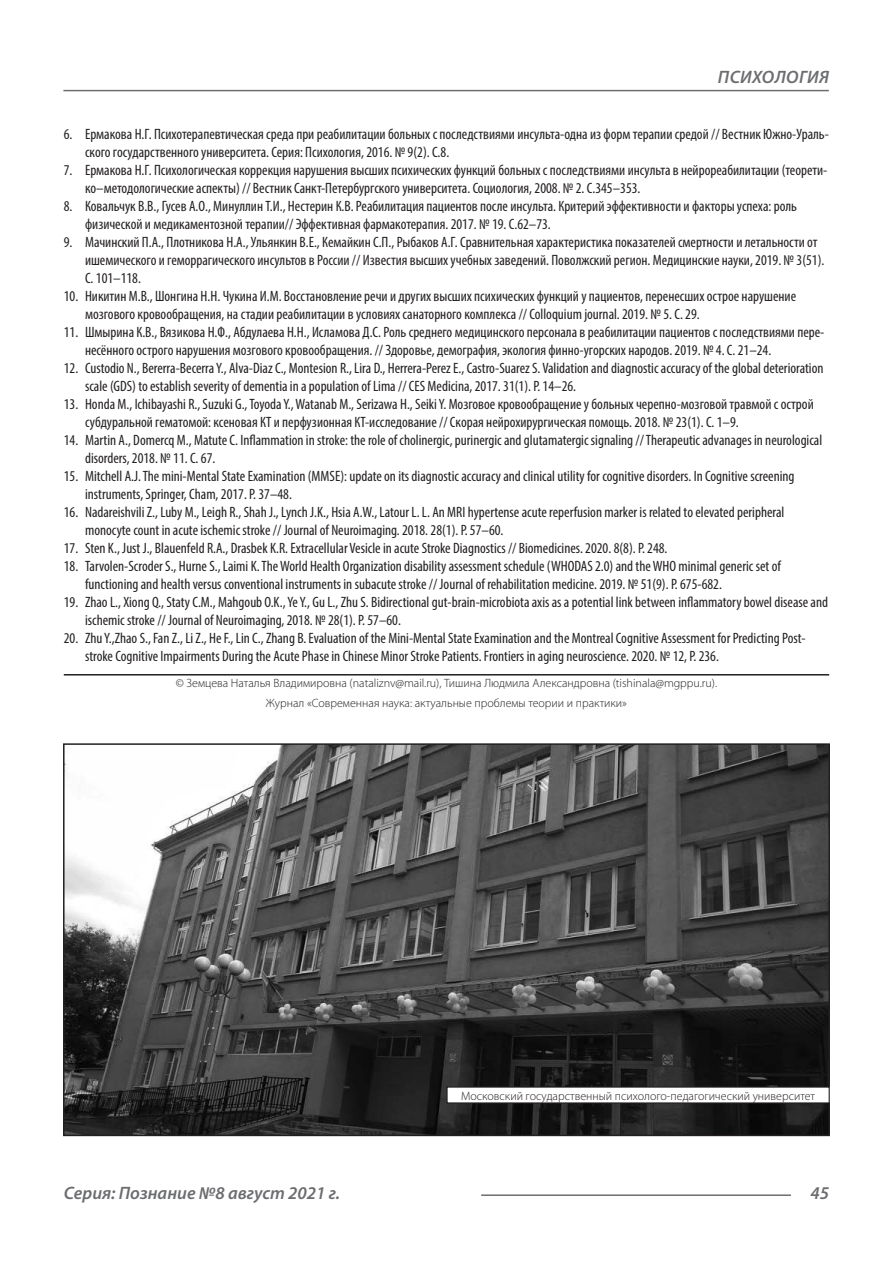
<style>
.page{position:relative;width:893px;height:1263px;background:#fff}
.page>*{position:absolute;margin:0;border:0;box-sizing:border-box;transform-origin:0 0}
.t1{font:italic 600 18px "Myriad Pro";color:#6c6d70}
.t2{font:italic 600 18px "Myriad Pro";letter-spacing:.02em;color:#6c6d70}
.t3{font:condensed 15px/18px "Myriad Pro";color:#231f20}
.Автор_копирайт{font:300 12px "Myriad Pro";color:#231f20}
</style>
<div class="page">
<hr style="left:63px;top:90px;width:766px;height:1px;background:#6c6d70">
<hr style="left:481px;top:1194px;width:310px;height:2px;background:#6c6d70">
<hr style="left:64px;top:674px;width:765px;height:1px;background:#231f20">
<img style="left:66px;top:746px;width:761px;height:387px">
<div style="left:63px;top:743px;width:767px;height:393px;border:2px solid #231f20"></div>
<div style="left:447px;top:1087px;width:382px;height:16px;background:#fff"></div>
<div style="left:446px;top:1086px;width:384px;height:17px;border:1px solid #231f20"></div>
<p class="t2" style="left:718px;top:66px;width:113px">ПСИХОЛОГИЯ</p>
<p class="t3" style="left:85px;top:125px;width:745px;text-indent:-21px">6. Ермакова Н.Г. Психотерапевтическая среда при реабилитации больных с последствиями инсульта-одна из форм терапии средой // Вестник Южно-Ураль&shy;ского государственного университета. Серия: Психология, 2016. № 9(2). С.8.</p>
<p class="t3" style="left:85px;top:161px;width:744px;text-indent:-21px">7. Ермакова Н.Г. Психологическая коррекция нарушения высших психических функций больных с последствиями инсульта в нейрореабилитации (теорети&shy;ко–методологические аспекты) // Вестник Санкт-Петербургского университета. Социология, 2008. № 2. С.345–353.</p>
<p class="t3" style="left:85px;top:197px;width:714px;text-indent:-21px">8. Ковальчук В.В., Гусев А.О., Минуллин Т.И., Нестерин К.В. Реабилитация пациентов после инсульта. Критерий эффективности и факторы успеха: роль физической и медикаментозной терапии// Эффективная фармакотерапия. 2017. № 19. С.62–73.</p>
<p class="t3" style="left:85px;top:233px;width:741px;text-indent:-21px">9. Мачинский П.А., Плотникова Н.А., Ульянкин В.Е., Кемайкин С.П., Рыбаков А.Г. Сравнительная характеристика показателей смертности и летальности от ишемического и геморрагического инсультов в России // Известия высших учебных заведений. Поволжский регион. Медицинские науки, 2019. № 3(51).<br>С. 101–118.</p>
<p class="t3" style="left:85px;top:287px;width:713px;text-indent:-21px">10. Никитин М.В., Шонгина Н.Н. Чукина И.М. Восстановление речи и других высших психических функций у пациентов, перенесших острое нарушение мозгового кровообращения, на стадии реабилитации в условиях санаторного комплекса // Colloquium journal. 2019. № 5. С. 29.</p>
<p class="t3" style="left:85px;top:323px;width:741px;text-indent:-21px">11. Шмырина К.В., Вязикова Н.Ф., Абдулаева Н.Н., Исламова Д.С. Роль среднего медицинского персонала в реабилитации пациентов с последствиями пере&shy;несённого острого нарушения мозгового кровообращения. // Здоровье, демография, экология финно-угорских народов. 2019. № 4. С. 21–24.</p>
<p class="t3" style="left:85px;top:359px;width:740px;text-indent:-21px">12. Custodio N., Bererra-Becerra Y., Alva-Diaz C., Montesion R., Lira D., Herrera-Perez E., Castro-Suarez S. Validation and diagnostic accuracy of the global deterioration scale (GDS) to establish severity of dementia in a population of Lima // CES Medicina, 2017. 31(1). P. 14–26.</p>
<p class="t3" style="left:85px;top:395px;width:730px;text-indent:-21px">13. Honda M., Ichibayashi R., Suzuki G., Toyoda Y., Watanab M., Serizawa H., Seiki Y. Мозговое кровообращение у больных черепно-мозговой травмой с острой субдуральной гематомой: ксеновая КТ и перфузионная КТ-исследование // Скорая нейрохирургическая помощь. 2018. № 23(1). С. 1–9.</p>
<p class="t3" style="left:85px;top:431px;width:739px;text-indent:-21px">14. Martin A., Domercq M., Matute C. Inflammation in stroke: the role of cholinergic, purinergic and glutamatergic signaling // Therapeutic advanages in neurological disorders, 2018. № 11. С. 67.</p>
<p class="t3" style="left:85px;top:467px;width:711px;text-indent:-21px">15. Mitchell A.J. The mini-Mental State Examination (MMSE): update on its diagnostic accuracy and clinical utility for cognitive disorders. In Cognitive screening instruments, Springer, Cham, 2017. P. 37–48.</p>
<p class="t3" style="left:85px;top:503px;width:701px;text-indent:-21px">16. Nadareishvili Z., Luby M., Leigh R., Shah J., Lynch J.K., Hsia A.W., Latour L. L. An MRI hypertense acute reperfusion marker is related to elevated peripheral monocyte count in acute ischemic stroke // Journal of Neuroimaging. 2018. 28(1). P. 57–60.</p>
<p class="t3" style="left:64px;top:539px;width:605px">17. Sten K., Just J., Blauenfeld R.A., Drasbek K.R. Extracellular Vesicle in acute Stroke Diagnostics // Biomedicines. 2020. 8(8). P. 248.</p>
<p class="t3" style="left:85px;top:557px;width:697px;text-indent:-21px">18. Tarvolen-Scroder S., Hurne S., Laimi K. The World Health Organization disability assessment schedule (WHODAS 2.0) and the WHO minimal generic set of functioning and health versus conventional instruments in subacute stroke // Journal of rehabilitation medicine. 2019. № 51(9). P. 675-682.</p>
<p class="t3" style="left:85px;top:593px;width:745px;text-indent:-21px">19. Zhao L., Xiong Q., Staty C.M., Mahgoub O.K., Ye Y., Gu L., Zhu S. Bidirectional gut-brain-microbiota axis as a potential link between inflammatory bowel disease and ischemic stroke // Journal of Neuroimaging, 2018. № 28(1). P. 57–60.</p>
<p class="t3" style="left:85px;top:629px;width:722px;text-indent:-21px">20. Zhu Y.,Zhao S., Fan Z., Li Z., He F., Lin C., Zhang B. Evaluation of the Mini-Mental State Examination and the Montreal Cognitive Assessment for Predicting Post&shy;stroke Cognitive Impairments During the Acute Phase in Chinese Minor Stroke Patients. Frontiers in aging neuroscience. 2020. № 12, P. 236.</p>
<p class="Автор_копирайт" style="left:176px;top:676px;width:543px">© Земцева Наталья Владимировна (nataliznv@mail.ru), Тишина Людмила Александровна (tishinala@mgppu.ru).</p>
<p class="Автор_копирайт" style="left:266px;top:695px;width:363px">Журнал «Современная наука: актуальные проблемы теории и практики»</p>
<p class="Автор_копирайт" style="left:461px;top:1088px;width:355px">Московский государственный психолого-педагогический университет</p>
<p class="t1" style="left:64px;top:1182px;width:278px">Серия: Познание №8 август 2021 г.</p>
<p class="t1" style="left:810px;top:1182px;width:20px">45</p>
</div>
